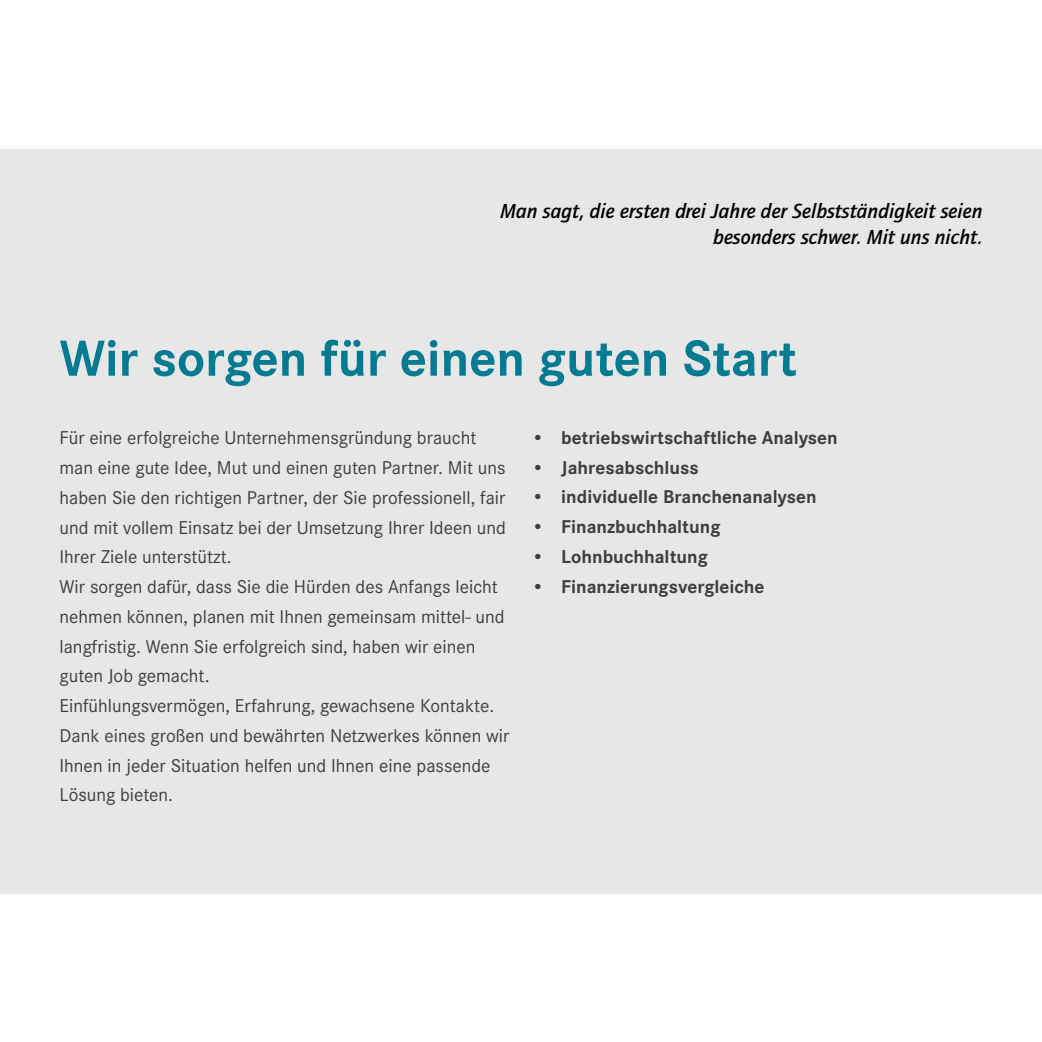
<style>
.page{position:relative;width:1042px;height:1042px;background:#fff}
.page>*{position:absolute;margin:0;border:0;box-sizing:border-box;transform-origin:0 0}
.t1{font:700 52.5px "Corporate S";color:#007b92}
.t2{font:italic 500 21px/25.2px "Quay Sans ITC Std";color:#000;text-align:right}
.t3{font:19.25px/29.8px "Corporate S";color:#3e3d40}
.t4{font:700 19.25px "Corporate S";color:#3e3d40}
</style>
<div class="page">
<div style="left:0;top:149px;width:1042px;height:744px;background:#e7e7e8"></div>
<p class="t2" style="left:500px;top:199px;width:484px">Man sagt, die ersten drei Jahre der Selbstständigkeit seien besonders schwer. Mit uns nicht.</p>
<h1 class="t1" style="left:60px;top:328px;width:739px">Wir sorgen für einen guten Start</h1>
<p class="t3" style="left:60px;top:423px;width:451px">Für eine erfolgreiche Unternehmensgründung braucht man eine gute Idee, Mut und einen guten Partner. Mit uns haben Sie den richtigen Partner, der Sie professionell, fair und mit vollem Einsatz bei der Umsetzung Ihrer Ideen und Ihrer Ziele unterstützt.<br>Wir sorgen dafür, dass Sie die Hürden des Anfangs leicht nehmen können, planen mit Ihnen gemeinsam mittel- und langfristig. Wenn Sie erfolgreich sind, haben wir einen guten Job gemacht.<br>Einfühlungsvermögen, Erfahrung, gewachsene Kontakte.<br>Dank eines großen und bewährten Netzwerkes können wir Ihnen in jeder Situation helfen und Ihnen eine passende Lösung bieten.</p>
<p class="t4" style="left:531px;top:426px;width:308px">• betriebswirtschaftliche Analysen</p>
<p class="t4" style="left:531px;top:456px;width:169px">• Jahresabschluss</p>
<p class="t4" style="left:531px;top:486px;width:287px">• individuelle Branchenanalysen</p>
<p class="t4" style="left:531px;top:516px;width:191px">• Finanzbuchhaltung</p>
<p class="t4" style="left:531px;top:545px;width:178px">• Lohnbuchhaltung</p>
<p class="t4" style="left:531px;top:575px;width:234px">• Finanzierungsvergleiche</p>
</div>
